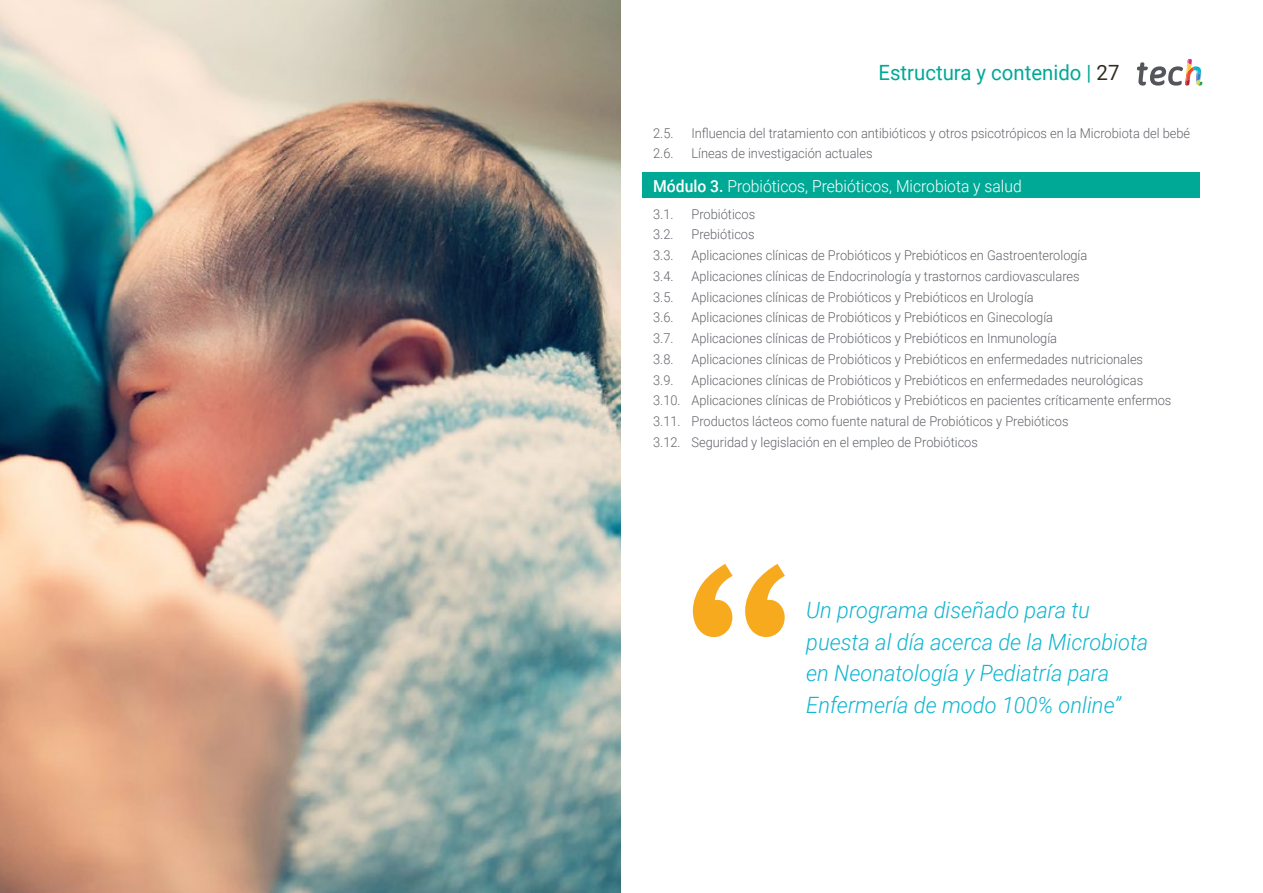
<style>
.page{position:relative;width:1263px;height:893px;background:#fff}
.page>*{position:absolute;margin:0;border:0;box-sizing:border-box;transform-origin:0 0}
.t1{font:italic 300 22.5px/31.5px "Roboto";color:#0fb6cf}
.t2{font:21px "Roboto";color:#00a996}
.t3{font:300 16.5px "Roboto";color:#fff;scale:.95 1}
.t4{font:300 13.5px/20.7px "Roboto";color:#61646a;scale:.95 1}
.s1{color:#312e20}
.s2{font-weight:500}
</style>
<div class="page">
<img style="left:0;top:0;width:621px;height:893px">
<div style="left:642px;top:173px;width:557px;height:25px;background:#00a996"></div>
<svg style="left:693px;top:564px;width:92px;height:73px"></svg>
<svg style="left:1137px;top:59px;width:65px;height:27px"></svg>
<h2 class="t2" style="left:878px;top:57px;width:242px">Estructura y contenido | <span class="s1">27</span></h2>
<p class="t4" style="left:653px;top:122px;width:23px">2.5.</p>
<p class="t4" style="left:691px;top:122px;width:526px">Influencia del tratamiento con antibióticos y otros psicotrópicos en la Microbiota del bebé</p>
<p class="t4" style="left:653px;top:143px;width:23px">2.6.</p>
<p class="t4" style="left:691px;top:143px;width:192px">Líneas de investigación actuales</p>
<p class="t3" style="left:653px;top:174px;width:389px"><span class="s2">Módulo 3.</span> Probióticos, Prebióticos, Microbiota y salud</p>
<p class="t4" style="left:653px;top:203px;width:23px">3.1.</p>
<p class="t4" style="left:691px;top:203px;width:69px">Probióticos</p>
<p class="t4" style="left:653px;top:224px;width:23px">3.2.</p>
<p class="t4" style="left:691px;top:224px;width:68px">Prebióticos</p>
<p class="t4" style="left:653px;top:245px;width:23px">3.3.</p>
<p class="t4" style="left:691px;top:245px;width:418px">Aplicaciones clínicas de Probióticos y Prebióticos en Gastroenterología</p>
<p class="t4" style="left:653px;top:265px;width:23px">3.4.</p>
<p class="t4" style="left:691px;top:265px;width:410px">Aplicaciones clínicas de Endocrinología y trastornos cardiovasculares</p>
<p class="t4" style="left:653px;top:286px;width:23px">3.5.</p>
<p class="t4" style="left:691px;top:286px;width:362px">Aplicaciones clínicas de Probióticos y Prebióticos en Urología</p>
<p class="t4" style="left:653px;top:307px;width:23px">3.6.</p>
<p class="t4" style="left:691px;top:307px;width:382px">Aplicaciones clínicas de Probióticos y Prebióticos en Ginecología</p>
<p class="t4" style="left:653px;top:328px;width:23px">3.7.</p>
<p class="t4" style="left:691px;top:328px;width:386px">Aplicaciones clínicas de Probióticos y Prebióticos en Inmunología</p>
<p class="t4" style="left:653px;top:348px;width:23px">3.8.</p>
<p class="t4" style="left:691px;top:348px;width:477px">Aplicaciones clínicas de Probióticos y Prebióticos en enfermedades nutricionales</p>
<p class="t4" style="left:653px;top:369px;width:23px">3.9.</p>
<p class="t4" style="left:653px;top:369px;width:547px;text-indent:38px">Aplicaciones clínicas de Probióticos y Prebióticos en enfermedades neurológicas 3.10. Aplicaciones clínicas de Probióticos y Prebióticos en pacientes críticamente enfermos 3.11. Productos lácteos como fuente natural de Probióticos y Prebióticos<br>3.12. Seguridad y legislación en el empleo de Probióticos</p>
<h1 class="t1" style="left:806px;top:594px;width:344px">Un programa diseñado para tu puesta al día acerca de la Microbiota en Neonatología y Pediatría para<br>Enfermería de modo 100% online”</h1>
</div>
